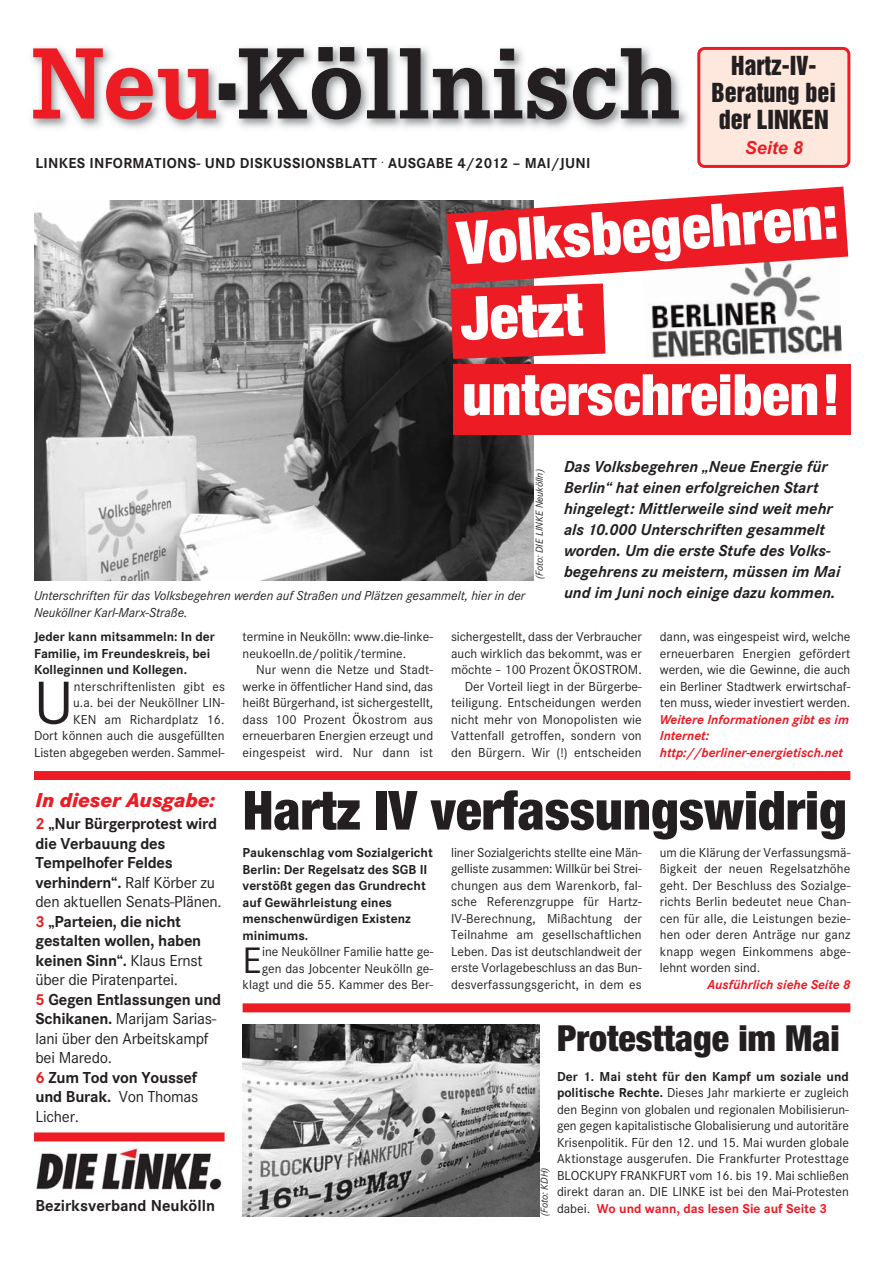
<style>
.page{position:relative;width:894px;height:1263px;background:#fff}
.page>*{position:absolute;margin:0;border:0;box-sizing:border-box;transform-origin:0 0}
.t1{font:700 105px "Corporate E";color:#231f20}
.t2{font:63px "Corporate S";color:#231f20}
.t3{font:900 condensed 60px "Helvetica Neue";color:#fff}
.t4{font:900 condensed 57px "Helvetica Neue";color:#fff}
.t5{font:900 condensed 54px "Helvetica Neue";color:#231f20}
.t6{font:38.25px "Corporate S";color:#231f20}
.t7{font:900 condensed 36px "Helvetica Neue";color:#231f20}
.t8{font:24px/27px "Helvetica Inserat LT";color:#231f20;text-align:center}
.t9{font:italic 800 21px "Corporate S";color:#ed1c24}
.t10{font:italic 700 18px "Arial";color:#ed1c24}
.t11{font:700 16.5px/19.5px "Corporate S";letter-spacing:-.015em;color:#231f20}
.t12{font:italic 700 16.5px/21px "Corporate S";color:#231f20}
.t13{font:700 15px "Corporate S";letter-spacing:.02em;color:#231f20}
.t14{font:13.5px/16.5px "Corporate S";color:#231f20;text-align:justify}
.t15{font:700 13.5px/16.5px "Corporate S";color:#231f20}
.t16{font:italic 13.5px/16.5px "Corporate S";color:#231f20}
.t17{font:italic 700 13.5px/16.5px "Corporate S";color:#ed1c24}
.t18{font:700 13.5px "Corporate S";color:#ed1c24}
.t19{font:italic 10.5px "Corporate S";color:#231f20}
.s1{color:#ed1c24}
.s2{font-weight:400}
.s3{font-weight:700}
.s4{font-weight:400;color:#231f20}
</style>
<div class="page">
<img style="left:31px;top:45px;width:702px;height:84px">
<svg style="left:697px;top:47px;width:153px;height:121px;background:#fcd6cd"></svg>
<div style="left:34px;top:771px;width:816px;height:9px;background:#ed1c24"></div>
<img style="left:243px;top:1025px;width:297px;height:191px">
<img style="left:34px;top:200px;width:499px;height:381px">
<div style="left:243px;top:1003px;width:607px;height:9px;background:#ed1c24"></div>
<svg style="left:446px;top:187px;width:402px;height:177px"></svg>
<div style="left:453px;top:365px;width:398px;height:70px;background:#ed1c24"></div>
<img style="left:36px;top:1148px;width:186px;height:43px">
<div style="left:34px;top:1132px;width:191px;height:9px;background:#ed1c24"></div>
<h1 class="t1" style="left:31px;top:44px;width:651px"><span class="s1">Neu</span>■Köllnisch</h1>
<h3 class="t8" style="left:712px;top:53px;width:126px">Hartz-IV-<br>Beratung bei der LINKEN</h3>
<h3 class="t10" style="left:745px;top:137px;width:60px">Seite 8</h3>
<p class="t13" style="left:36px;top:158px;width:556px">LINKES INFORMATIONS- UND DISKUSSIONSBLATT <sup>.</sup> AUSGABE 4/2012 – MAI/JUNI</p>
<h3 class="t3" style="left:456px;top:222px;width:383px;rotate:-4deg">Volksbegehren:</h3>
<h3 class="t3" style="left:460px;top:297px;width:124px;rotate:-2deg">Jetzt</h3>
<h3 class="t4" style="left:462px;top:374px;width:379px">unterschreiben!</h3>
<p class="t16" style="left:34px;top:589px;width:493px">Unterschriften für das Volksbegehren werden auf Straßen und Plätzen gesammelt, hier in der<br>Neuköllner Karl-Marx-Straße.</p>
<p class="t19" style="left:536px;top:579px;width:111px;rotate:-90deg">(Foto: DIE LINKE Neukölln)</p>
<p class="t12" style="left:564px;top:457px;width:278px">Das Volksbegehren „Neue Energie für Berlin“ hat einen erfolgreichen Start hingelegt: Mittlerweile sind weit mehr als 10.000 Unterschriften gesammelt worden. Um die erste Stufe des Volks - begehrens zu meistern, müssen im Mai und im Juni noch einige dazu kommen.</p>
<p class="t15" style="left:34px;top:630px;width:182px">Jeder kann mitsammeln: In der<br>Familie, im Freundeskreis, bei<br>Kolleginnen und Kollegen.</p>
<h2 class="t2" style="left:34px;top:682px;width:41px">U</h2>
<p class="t14" style="left:34px;top:679px;width:193px;text-align:right">nterschriftenlisten gibt es<br>u.a. bei der Neuköllner LIN-<br>KEN am Richardplatz 16.<br>Dort können auch die ausgefüllten<br>Listen abgegeben werden. Sammel-</p>
<p class="t14" style="left:243px;top:630px;width:192px">termine in Neukölln: www.die-linke&shy;neukoelln.de/politik/termine.</p>
<p class="t14" style="left:243px;top:663px;width:192px;text-indent:14px">Nur wenn die Netze und Stadt&shy;werke in öffentlicher Hand sind, das heißt Bürgerhand, ist sichergestellt, dass 100 Prozent Ökostrom aus erneu erbaren Energien erzeugt und eingespeist wird. Nur dann ist</p>
<p class="t14" style="left:451px;top:630px;width:192px;text-align:right">sicher gestellt, dass der Verbraucher auch wirklich das bekommt, was er möchte – 100 Prozent ÖKOSTROM.<br>Der Vorteil liegt in der Bürgerbe&shy;teiligung. Entscheidungen werden nicht mehr von Monopolis ten wie Vattenfall getroffen, sondern von den Bürgern. Wir (!) entscheiden</p>
<p class="t14" style="left:660px;top:630px;width:192px">dann, was einge speist wird, welche er neuerbaren Energien gefördert werden, wie die Gewinne, die auch ein Berliner Stadtwerk erwirtschaf&shy;ten muss, wieder investiert werden.</p>
<p class="t17" style="left:660px;top:712px;width:191px">Weitere Informationen gibt es im<br>Internet: http://berliner-energietisch.net</p>
<h3 class="t5" style="left:243px;top:791px;width:606px">Hartz IV verfassungswidrig</h3>
<h3 class="t9" style="left:36px;top:792px;width:181px">In dieser Ausgabe:</h3>
<p class="t11" style="left:36px;top:815px;width:188px"><span class="s1">2</span> „Nur Bürgerprotest wird die Verbauung des<br>Tempelhofer Feldes verhindern“. <span class="s2">Ralf Körber zu den aktuellen Senats-Plänen.<br></span><span class="s1">3</span> „Parteien, die nicht gestalten wollen, haben keinen Sinn“. <span class="s2">Klaus Ernst über die Piratenpartei.<br></span><span class="s1">5</span> Gegen Entlassungen und<br>Schikanen. <span class="s2">Marijam Sarias&shy;lani über den Arbeitskampf bei Maredo.<br></span><span class="s1">6</span> Zum Tod von Youssef und Burak. <span class="s2">Von Thomas<br>Licher.</span></p>
<p class="t14" style="left:451px;top:846px;width:192px">liner Sozialgerichts stellte eine Män&shy;gelliste zusammen: Willkür bei Strei&shy;chungen aus dem Warenkorb, fal&shy;sche Referenzgruppe für Hartz-IV-Berechnung, Mißachtung der Teilnahme am gesellschaftlichen Leben. Das ist deutschlandweit der erste Vorlagebeschluss an das Bun&shy;desverfassungsgericht, in dem es</p>
<p class="t14" style="left:660px;top:846px;width:192px">um die Klärung der Verfassungsmä&shy;ßigkeit der neuen Regelsatzhöhe geht. Der Beschluss des Sozialge&shy;richts Berlin bedeutet neue Chan&shy;cen für alle, die Leistungen bezie&shy;hen oder deren Anträge nur ganz knapp wegen Einkommens abge&shy;lehnt worden sind.</p>
<p class="t15" style="left:243px;top:846px;width:192px">Paukenschlag vom Sozialgericht<br>Berlin: Der Regelsatz des SGB II verstößt gegen das Grundrecht auf Gewährleistung eines menschenwürdigen Existenz minimums.</p>
<h3 class="t6" style="left:243px;top:947px;width:21px">E</h3>
<p class="t14" style="left:243px;top:945px;width:192px;text-align:right">ine Neuköllner Familie hatte ge&shy;gen das Jobcenter Neukölln ge&shy;klagt und die 55. Kammer des Ber-</p>
<p class="t17" style="left:708px;top:978px;width:144px">Ausführlich siehe Seite 8</p>
<h3 class="t7" style="left:557px;top:1025px;width:284px">Protesttage im Mai</h3>
<p class="t14" style="left:557px;top:1069px;width:294px"><span class="s3">Der 1. Mai steht für den Kampf um soziale und politische Rechte.</span> Dieses Jahr markierte er zugleich den Beginn von globalen und regionalen Mobilisierun&shy;gen gegen kapitalistische Globalisierung und autoritäre Krisenpolitik. Für den 12. und 15. Mai wurden globale Aktionstage ausgerufen. Die Frankfurter Protesttage BLOCKUPY FRANKFURT vom 16. bis 19. Mai schließen direkt daran an. DIE LINKE ist bei den Mai-Protesten</p>
<p class="t19" style="left:541px;top:1216px;width:50px;rotate:-90deg">(Foto: KDH)</p>
<p class="t11" style="left:36px;top:1197px;width:181px">Bezirksverband Neukölln</p>
<p class="t18" style="left:557px;top:1204px;width:272px"><span class="s4">dabei.</span> Wo und wann, das lesen Sie auf Seite 3</p>
</div>
